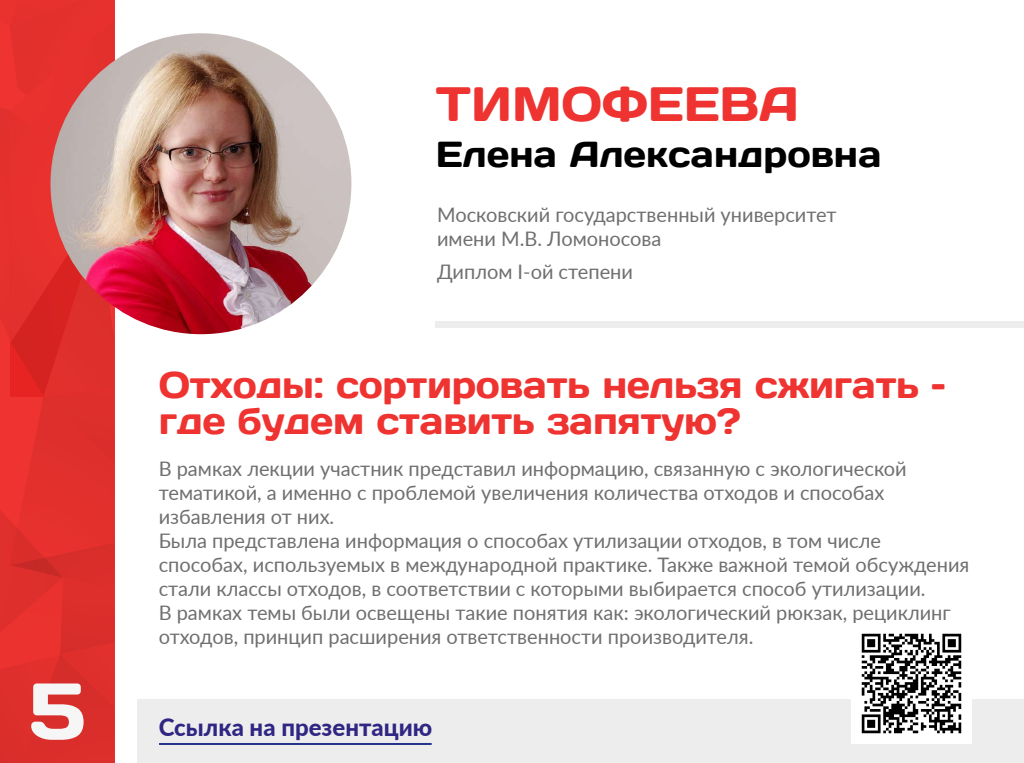
<style>
.page{position:relative;width:1024px;height:763px;background:#fff}
.page>*{position:absolute;margin:0;border:0;box-sizing:border-box;transform-origin:0 0}
.t1{font:80px "Days";color:#f6f6f6}
.t2{font:48px "Days";color:#ee3330}
.t3{font:37px/36px "Days";letter-spacing:-.01em;color:#ee3330}
.t4{font:36px "Days";color:#000}
.t5{font:800 24px "Lato";color:#302683}
.t6{font:20px/24px "Lato";color:#706f6f}
</style>
<div class="page">
<div style="left:138px;top:700px;width:886px;height:63px;background:#ededed"></div>
<svg style="left:0;top:0;width:115px;height:763px;background:#e12f2c"></svg>
<img style="left:50px;top:33px;width:301px;height:301px;border-radius:150px">
<div style="left:436px;top:321px;width:588px;height:7px;background:#ededed"></div>
<img style="left:851px;top:633px;width:120px;height:110px">
<hr style="left:159px;top:743px;width:273px;height:2px;background:#27348b">
<h1 class="t1" style="left:28px;top:655px;width:60px">5</h1>
<h2 class="t2" style="left:436px;top:70px;width:365px">ТИМОФЕЕВА</h2>
<h3 class="t4" style="left:436px;top:129px;width:447px">Елена Александровна</h3>
<p class="t6" style="left:437px;top:203px;width:401px">Московский государственный университет имени М.В. Ломоносова</p>
<p class="t6" style="left:437px;top:259px;width:197px">Диплом I-ой степени</p>
<h3 class="t3" style="left:159px;top:364px;width:788px">Отходы: сортировать нельзя сжигать – где будем ставить запятую?</h3>
<p class="t6" style="left:159px;top:457px;width:812px">В рамках лекции участник представил информацию, связанную с экологической тематикой, а именно с проблемой увеличения количества отходов и способах избавления от них.<br>Была представлена информация о способах утилизации отходов, в том числе способах, используемых в международной практике. Также важной темой обсуждения стали классы отходов, в соответствии с которыми выбирается способ утилизации.<br>В рамках темы были освещены такие понятия как: экологический рюкзак, рециклинг отходов, принцип расширения ответственности производителя.</p>
<p class="t5" style="left:159px;top:709px;width:275px">Ссылка на презентацию</p>
</div>
